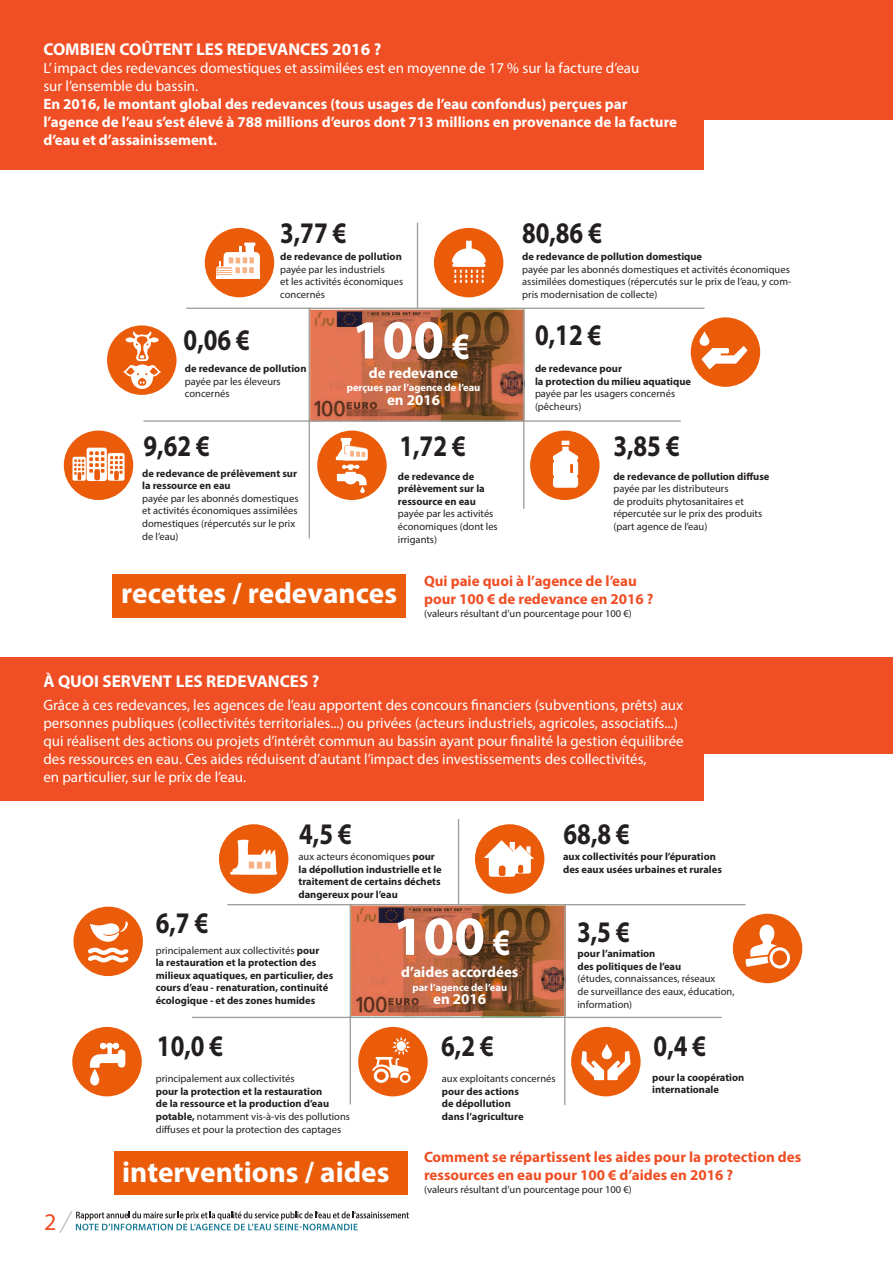
<style>
.page{position:relative;width:893px;height:1263px;background:#fff}
.page>*{position:absolute;margin:0;border:0;box-sizing:border-box;transform-origin:0 0}
.t1{font:700 55.5px "Myriad Pro";color:#fff}
.t2{font:700 37.5px "Myriad Pro";color:#fff;scale:.83 1}
.t3{font:700 30px "Myriad Pro";color:#231f20;scale:.83 1}
.t4{font:700 29.4px "Myriad Pro";color:#fff}
.t5{font:24px "Myriad Pro";color:#f04e24}
.t6{font:700 17.1px "Myriad Pro";color:#fff}
.t7{font:15px/18px "Myriad Pro";color:#fff}
.t8{font:700 15px/18px "Myriad Pro";color:#fff}
.t9{font:700 15px/18px "Myriad Pro";color:#f04e24}
.t10{font:10.5px/12.6px "Myriad Pro";color:#231f20}
.t11{font:700 10.5px/12.6px "Myriad Pro";color:#231f20}
.t12{font:700 10.5px "Myriad Pro";color:#fff}
.s1{font-weight:700}
.s2{font-weight:400}
</style>
<div class="page">
<div style="left:0;top:0;width:893px;height:169px;background:#f04e24"></div>
<div style="left:704px;top:120px;width:189px;height:88px;background:#fff"></div>
<div style="left:0;top:657px;width:893px;height:144px;background:#f04e24"></div>
<div style="left:704px;top:754px;width:189px;height:57px;background:#fff"></div>
<svg style="left:59px;top:1211px;width:350px;height:22px"></svg>
<div style="left:434px;top:228px;width:69px;height:69px;background:#eb5c0a;border-radius:50%"></div>
<svg style="left:310px;top:309px;width:213px;height:111px;background:#a85d3d"></svg>
<hr style="left:186px;top:308px;width:518px;height:1px;background:#9e9e9c">
<hr style="left:143px;top:420px;width:538px;height:2px;background:#9e9e9c">
<hr style="left:417px;top:223px;width:1px;height:86px;background:#9e9e9c">
<hr style="left:309px;top:308px;width:1px;height:230px;background:#9e9e9c">
<hr style="left:523px;top:308px;width:1px;height:201px;background:#9e9e9c">
<svg style="left:452px;top:241px;width:34px;height:42px"></svg>
<div style="left:205px;top:228px;width:69px;height:69px;background:#eb5c0a;border-radius:50%"></div>
<div style="left:223px;top:273px;width:37px;height:6px;background:#fff"></div>
<hr style="left:216px;top:276px;width:17px;height:3px;background:#fff">
<svg style="left:216px;top:242px;width:44px;height:34px"></svg>
<div style="left:64px;top:431px;width:69px;height:69px;background:#eb5c0a;border-radius:50%"></div>
<svg style="left:72px;top:448px;width:53px;height:33px"></svg>
<div style="left:530px;top:431px;width:70px;height:69px;background:#eb5c0a;border-radius:50%"></div>
<svg style="left:553px;top:441px;width:25px;height:47px"></svg>
<div style="left:691px;top:317px;width:69px;height:70px;background:#eb5c0a;border-radius:50%"></div>
<svg style="left:699px;top:331px;width:48px;height:38px"></svg>
<div style="left:107px;top:325px;width:69px;height:70px;background:#eb5c0a;border-radius:50%"></div>
<svg style="left:123px;top:331px;width:38px;height:58px"></svg>
<div style="left:317px;top:431px;width:70px;height:69px;background:#eb5c0a;border-radius:50%"></div>
<hr style="left:336px;top:457px;width:20px;height:3px;background:#fff">
<svg style="left:337px;top:438px;width:31px;height:55px"></svg>
<div style="left:112px;top:574px;width:294px;height:44px;background:#eb5c0a"></div>
<div style="left:114px;top:1151px;width:294px;height:44px;background:#eb5c0a"></div>
<div style="left:475px;top:824px;width:69px;height:70px;background:#eb5c0a;border-radius:50%"></div>
<svg style="left:351px;top:905px;width:215px;height:112px;background:#a95f3e"></svg>
<hr style="left:227px;top:904px;width:518px;height:1px;background:#9e9e9c">
<hr style="left:192px;top:1017px;width:530px;height:1px;background:#9e9e9c">
<hr style="left:458px;top:819px;width:1px;height:86px;background:#9e9e9c">
<hr style="left:350px;top:904px;width:1px;height:200px;background:#9e9e9c">
<hr style="left:564px;top:905px;width:1px;height:200px;background:#9e9e9c">
<div style="left:72px;top:1027px;width:70px;height:69px;background:#eb5c0a;border-radius:50%"></div>
<div style="left:571px;top:1027px;width:70px;height:69px;background:#eb5c0a;border-radius:50%"></div>
<div style="left:73px;top:907px;width:70px;height:69px;background:#eb5c0a;border-radius:50%"></div>
<div style="left:358px;top:1027px;width:70px;height:69px;background:#eb5c0a;border-radius:50%"></div>
<div style="left:219px;top:824px;width:69px;height:70px;background:#eb5c0a;border-radius:50%"></div>
<svg style="left:232px;top:839px;width:44px;height:33px"></svg>
<hr style="left:230px;top:872px;width:47px;height:2px;background:#fff">
<svg style="left:484px;top:840px;width:50px;height:37px"></svg>
<svg style="left:90px;top:921px;width:38px;height:21px"></svg>
<svg style="left:88px;top:948px;width:40px;height:14px"></svg>
<svg style="left:90px;top:1043px;width:35px;height:42px"></svg>
<svg style="left:372px;top:1036px;width:39px;height:47px"></svg>
<div style="left:397px;top:1041px;width:9px;height:10px;background:#fff;border-radius:50%"></div>
<div style="left:733px;top:914px;width:69px;height:69px;background:#eb5c0a;border-radius:50%"></div>
<svg style="left:745px;top:925px;width:45px;height:43px"></svg>
<svg style="left:581px;top:1044px;width:49px;height:36px"></svg>
<p class="t6" style="left:43px;top:38px;width:339px">COMBIEN COÛTENT LES REDEVANCES 2016 ?</p>
<p class="t7" style="left:43px;top:59px;width:597px">L’ impact des redevances domestiques et assimilées est en moyenne de 17 % sur la facture d’eau sur l’ensemble du bassin.</p>
<p class="t8" style="left:43px;top:95px;width:635px">En 2016, le montant global des redevances (tous usages de l’eau confondus) perçues par l’agence de l’eau s’est élevé à 788 millions d’euros dont 713 millions en provenance de la facture d’eau et d’assainissement.</p>
<p class="t3" style="left:280px;top:214px;width:81px">3,77 €</p>
<p class="t3" style="left:522px;top:214px;width:98px">80,86 €</p>
<p class="t3" style="left:184px;top:320px;width:81px">0,06 €</p>
<p class="t10" style="left:280px;top:250px;width:125px"><span class="s1">de redevance de pollution </span>payée par les industriels<br>et les activités économiques concernés</p>
<p class="t11" style="left:522px;top:250px;width:181px">de redevance de pollution domestique</p>
<p class="t10" style="left:522px;top:263px;width:271px">payée par les abonnés domestiques et activités économiques assimilées domestiques (répercutés sur le prix de l’eau, y com&shy;pris modernisation de collecte)</p>
<h1 class="t1" style="left:352px;top:304px;width:94px">100</h1>
<p class="t2" style="left:452px;top:321px;width:22px">€</p>
<p class="t3" style="left:535px;top:315px;width:81px">0,12 €</p>
<p class="t10" style="left:185px;top:362px;width:123px"><span class="s1">de redevance de pollution </span>payée par les éleveurs concernés</p>
<p class="t8" style="left:369px;top:363px;width:91px">de redevance</p>
<p class="t12" style="left:347px;top:381px;width:135px">perçues par l’agence de l’eau</p>
<p class="t8" style="left:387px;top:390px;width:55px">en 2016</p>
<p class="t11" style="left:535px;top:362px;width:158px">de redevance pour<br>la protection du milieu aquatique <span class="s2">payée par les usagers concernés (pêcheurs)</span></p>
<p class="t3" style="left:144px;top:427px;width:81px">9,62 €</p>
<p class="t3" style="left:399px;top:427px;width:81px">1,72 €</p>
<p class="t3" style="left:613px;top:427px;width:81px">3,85 €</p>
<p class="t10" style="left:142px;top:467px;width:158px"><span class="s1">de redevance de prélèvement sur la ressource en eau<br></span>payée par les abonnés domestiques et activités économiques assimilées domestiques (répercutés sur le prix de l’eau)</p>
<p class="t11" style="left:613px;top:469px;width:158px">de redevance de pollution diffuse <span class="s2">payée par les distributeurs</span></p>
<p class="t10" style="left:613px;top:495px;width:132px">de produits phytosanitaires et</p>
<p class="t10" style="left:613px;top:507px;width:150px">répercutée sur le prix des produits</p>
<p class="t10" style="left:613px;top:520px;width:95px">(part agence de l’eau)</p>
<p class="t10" style="left:398px;top:470px;width:101px"><span class="s1">de redevance de prélèvement sur la ressource en eau </span>payée par les activités économiques (dont les irrigants)</p>
<p class="t9" style="left:424px;top:571px;width:214px">Qui paie quoi à l’agence de l’eau</p>
<p class="t9" style="left:424px;top:589px;width:231px">pour 100 € de redevance en 2016 ?</p>
<p class="t10" style="left:424px;top:606px;width:209px">(valeurs résultant d’un pourcentage pour 100 €)</p>
<h3 class="t4" style="left:121px;top:574px;width:278px">recettes / redevances</h3>
<p class="t6" style="left:43px;top:670px;width:277px">À QUOI SERVENT LES REDEVANCES ?</p>
<p class="t7" style="left:43px;top:695px;width:642px">Grâce à ces redevances, les agences de l’eau apportent des concours financiers (subventions, prêts) aux personnes publiques (collectivités territoriales...) ou privées (acteurs industriels, agricoles, associatifs...) qui réalisent des actions ou projets d’intérêt commun au bassin ayant pour finalité la gestion équilibrée des ressources en eau. Ces aides réduisent d’autant l’impact des investissements des collectivités,<br>en particulier, sur le prix de l’eau.</p>
<p class="t3" style="left:299px;top:814px;width:65px">4,5 €</p>
<p class="t11" style="left:298px;top:850px;width:145px"><span class="s2">aux acteurs économiques</span> pour la dépollution industrielle et le traitement de certains déchets dangereux pour l’eau</p>
<p class="t3" style="left:156px;top:903px;width:65px">6,7 €</p>
<p class="t11" style="left:156px;top:943px;width:179px"><span class="s2">principalement aux collectivités</span> pour<br>la restauration et la protection des milieux aquatiques, en particulier, des cours d’eau - renaturation, continuité écologique - et des zones humides</p>
<h1 class="t1" style="left:393px;top:900px;width:94px">100</h1>
<p class="t2" style="left:493px;top:918px;width:22px">€</p>
<p class="t8" style="left:401px;top:963px;width:119px">d’aides accordées</p>
<p class="t12" style="left:412px;top:980px;width:96px">par l’agence de l’eau</p>
<p class="t8" style="left:433px;top:990px;width:55px">en 2016</p>
<p class="t3" style="left:563px;top:814px;width:81px">68,8 €</p>
<p class="t11" style="left:563px;top:850px;width:154px">aux collectivités pour l’épuration</p>
<p class="t11" style="left:563px;top:862px;width:160px">des eaux usées urbaines et rurales</p>
<p class="t3" style="left:577px;top:912px;width:65px">3,5 €</p>
<p class="t11" style="left:577px;top:947px;width:79px">pour l’animation</p>
<p class="t11" style="left:577px;top:959px;width:105px">des politiques de l’eau</p>
<p class="t10" style="left:577px;top:972px;width:159px">(études, connaissances, réseaux<br>de surveillance des eaux, éducation, information)</p>
<p class="t3" style="left:157px;top:1026px;width:81px">10,0 €</p>
<p class="t3" style="left:441px;top:1026px;width:65px">6,2 €</p>
<p class="t3" style="left:654px;top:1026px;width:65px">0,4 €</p>
<p class="t5" style="left:44px;top:1207px;width:14px">2</p>
<p class="t10" style="left:156px;top:1072px;width:140px">principalement aux collectivités</p>
<p class="t11" style="left:156px;top:1084px;width:168px">pour la protection et la restauration</p>
<p class="t10" style="left:156px;top:1097px;width:196px"><span class="s1">de la ressource et la production d’eau potable,</span> notamment vis-à-vis des pollutions diffuses et pour la protection des captages</p>
<h3 class="t4" style="left:122px;top:1153px;width:269px">interventions / aides</h3>
<p class="t11" style="left:442px;top:1072px;width:115px"><span class="s2">aux exploitants concernés </span>pour des actions<br>de dépollution<br>dans l’agriculture</p>
<p class="t11" style="left:652px;top:1070px;width:94px">pour la coopération internationale</p>
<p class="t9" style="left:424px;top:1148px;width:379px">Comment se répartissent les aides pour la protection des ressources en eau pour 100 € d’aides en 2016 ?</p>
<p class="t10" style="left:424px;top:1183px;width:209px">(valeurs résultant d’un pourcentage pour 100 €)</p>
</div>
